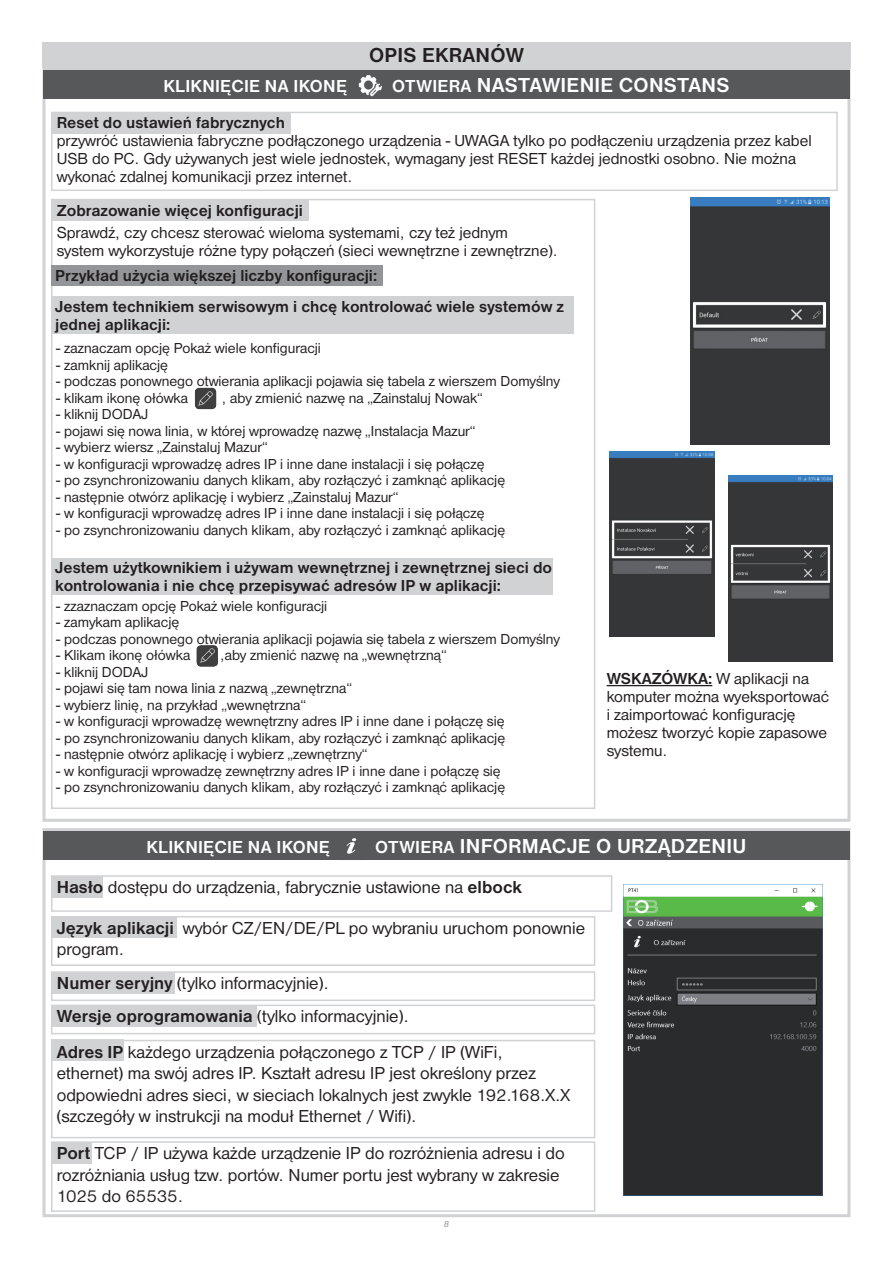
<style>
.page{position:relative;width:893px;height:1263px;background:#fff}
.page>*{position:absolute;margin:0;border:0;box-sizing:border-box;transform-origin:0 0}
.t1{font:700 21px "Nimbus Sans DOT";letter-spacing:.015em;color:#fff}
.t2{font:700 21px "Nimbus Sans DOT";letter-spacing:.015em;color:#231f20}
.t3{font:18px/21.6px "Nimbus Sans DOT";color:#231f20}
.t4{font:700 18px "Nimbus Sans DOT";letter-spacing:.015em;color:#fff}
.t5{font:16.5px/18px "Nimbus Sans DOT";color:#231f20}
.t6{font:700 16.5px/18px "Nimbus Sans DOT";color:#231f20}
.t7{font:15px "Nimbus Sans DOT";color:#231f20}
.t8{font:italic 9px "Nimbus Sans DOT";color:#939598}
.s1{font-size:18px}
.s2{font-weight:700}
</style>
<div class="page">
<div style="left:51px;top:1005px;width:205px;height:22px;background:#d1d2d4"></div>
<div style="left:51px;top:972px;width:123px;height:22px;background:#d1d2d4"></div>
<div style="left:51px;top:916px;width:125px;height:22px;background:#d1d2d4"></div>
<div style="left:51px;top:876px;width:51px;height:22px;background:#d1d2d4"></div>
<div style="left:51px;top:1142px;width:40px;height:22px;background:#d1d2d4"></div>
<div style="left:51px;top:1039px;width:72px;height:22px;background:#d1d2d4"></div>
<div style="left:51px;top:1141px;width:544px;height:71px;border:2px solid #d1d2d4"></div>
<div style="left:51px;top:1040px;width:544px;height:98px;border:2px solid #d1d2d4"></div>
<div style="left:51px;top:875px;width:561px;height:37px;border:2px solid #d1d2d4"></div>
<div style="left:51px;top:916px;width:544px;height:50px;border:2px solid #d1d2d4"></div>
<div style="left:51px;top:971px;width:544px;height:30px;border:2px solid #d1d2d4"></div>
<div style="left:51px;top:1005px;width:544px;height:29px;border:2px solid #d1d2d4"></div>
<img style="left:624px;top:884px;width:198px;height:312px">
<div style="left:42px;top:828px;width:808px;height:389px;border:3px solid #d1d2d4"></div>
<div style="left:43px;top:832px;width:807px;height:28px;background:#57585a"></div>
<img style="left:352px;top:838px;width:5px;height:3px">
<img style="left:346px;top:841px;width:10px;height:13px">
<div style="left:51px;top:112px;width:240px;height:21px;background:#d1d2d4"></div>
<div style="left:51px;top:112px;width:787px;height:79px;border:2px solid #d1d2d4"></div>
<img style="left:728px;top:476px;width:104px;height:185px">
<img style="left:690px;top:197px;width:139px;height:248px">
<img style="left:610px;top:451px;width:104px;height:186px">
<div style="left:51px;top:200px;width:258px;height:21px;background:#d1d2d4"></div>
<div style="left:51px;top:265px;width:332px;height:21px;background:#939598"></div>
<div style="left:51px;top:558px;width:502px;height:37px;background:#d1d2d4"></div>
<div style="left:51px;top:296px;width:522px;height:38px;background:#d1d2d4"></div>
<img style="left:197px;top:645px;width:21px;height:22px;border-radius:4px">
<img style="left:195px;top:388px;width:21px;height:21px;border-radius:4px">
<hr style="left:607px;top:685px;width:105px;height:1px;background:#231f20">
<div style="left:43px;top:71px;width:807px;height:28px;background:#57585a"></div>
<div style="left:42px;top:43px;width:808px;height:25px;background:#d1d2d4"></div>
<img style="left:360px;top:75px;width:17px;height:22px">
<img style="left:358px;top:80px;width:24px;height:15px">
<h1 class="t2" style="left:369px;top:48px;width:156px">OPIS EKRANÓW</h1>
<p class="t4" style="left:164px;top:79px;width:185px">KLIKNIĘCIE NA IKONĘ</p>
<h1 class="t1" style="left:392px;top:77px;width:339px"><span class="s1">OTWIERA</span> NASTAWIENIE CONSTANS</h1>
<p class="t6" style="left:57px;top:115px;width:230px">Reset do ustawień fabrycznych</p>
<p class="t5" style="left:57px;top:133px;width:756px">przywróć ustawienia fabryczne podłączonego urządzenia - UWAGA tylko po podłączeniu urządzenia przez kabel<br>USB do PC. Gdy używanych jest wiele jednostek, wymagany jest RESET każdej jednostki osobno. Nie można wykonać zdalnej komunikacji przez internet.</p>
<p class="t6" style="left:57px;top:202px;width:248px">Zobrazowanie więcej konfiguracji</p>
<p class="t5" style="left:57px;top:225px;width:502px">Sprawdź, czy chcesz sterować wieloma systemami, czy też jednym system wykorzystuje różne typy połączeń (sieci wewnętrzne i zewnętrzne).</p>
<p class="t6" style="left:55px;top:267px;width:323px">Przykład użycia większej liczby konfiguracji:</p>
<p class="t6" style="left:55px;top:298px;width:510px">Jestem technikiem serwisowym i chcę kontrolować wiele systemów z jednej aplikacji:</p>
<p class="t7" style="left:56px;top:343px;width:266px">- zaznaczam opcję Pokaż wiele konfiguracji</p>
<p class="t7" style="left:56px;top:359px;width:113px">- zamknij aplikację</p>
<p class="t7" style="left:56px;top:376px;width:505px">- podczas ponownego otwierania aplikacji pojawia się tabela z wierszem Domyślny</p>
<p class="t7" style="left:56px;top:392px;width:133px">- klikam ikonę ołówka</p>
<p class="t7" style="left:222px;top:392px;width:262px">, aby zmienić nazwę na „Zainstaluj Nowak“</p>
<p class="t7" style="left:56px;top:409px;width:93px">- kliknij DODAJ</p>
<p class="t7" style="left:56px;top:425px;width:420px">- pojawi się nowa linia, w której wprowadzę nazwę „Instalacja Mazur“</p>
<p class="t7" style="left:56px;top:442px;width:213px">- wybierz wiersz „Zainstaluj Mazur“</p>
<p class="t7" style="left:56px;top:458px;width:430px">- w konfiguracji wprowadzę adres IP i inne dane instalacji i się połączę</p>
<p class="t7" style="left:56px;top:475px;width:450px">- po zsynchronizowaniu danych klikam, aby rozłączyć i zamknąć aplikację</p>
<p class="t7" style="left:56px;top:491px;width:343px">- następnie otwórz aplikację i wybierz „Zainstaluj Mazur“</p>
<p class="t7" style="left:56px;top:508px;width:430px">- w konfiguracji wprowadzę adres IP i inne dane instalacji i się połączę</p>
<p class="t7" style="left:56px;top:524px;width:450px">- po zsynchronizowaniu danych klikam, aby rozłączyć i zamknąć aplikację</p>
<p class="t6" style="left:55px;top:559px;width:498px">Jestem użytkownikiem i używam wewnętrznej i zewnętrznej sieci do kontrolowania i nie chcę przepisywać adresów IP w aplikacji:</p>
<p class="t7" style="left:56px;top:601px;width:272px">- zzaznaczam opcję Pokaż wiele konfiguracji</p>
<p class="t7" style="left:56px;top:617px;width:125px">- zamykam aplikację</p>
<p class="t7" style="left:56px;top:634px;width:505px">- podczas ponownego otwierania aplikacji pojawia się tabela z wierszem Domyślny</p>
<p class="t7" style="left:56px;top:650px;width:135px">- Klikam ikonę ołówka</p>
<p class="t7" style="left:220px;top:650px;width:227px">,aby zmienić nazwę na „wewnętrzną“</p>
<p class="t7" style="left:56px;top:667px;width:93px">- kliknij DODAJ</p>
<p class="t7" style="left:56px;top:683px;width:297px">- pojawi się tam nowa linia z nazwą „zewnętrzna“</p>
<p class="t7" style="left:56px;top:700px;width:251px">- wybierz linię, na przykład „wewnętrzna“</p>
<p class="t7" style="left:56px;top:716px;width:450px">- w konfiguracji wprowadzę wewnętrzny adres IP i inne dane i połączę się</p>
<p class="t7" style="left:56px;top:733px;width:450px">- po zsynchronizowaniu danych klikam, aby rozłączyć i zamknąć aplikację</p>
<p class="t7" style="left:56px;top:749px;width:312px">- następnie otwórz aplikację i wybierz „zewnętrzny“</p>
<p class="t7" style="left:56px;top:766px;width:446px">- w konfiguracji wprowadzę zewnętrzny adres IP i inne dane i połączę się</p>
<p class="t7" style="left:56px;top:782px;width:450px">- po zsynchronizowaniu danych klikam, aby rozłączyć i zamknąć aplikację</p>
<p class="t5" style="left:607px;top:671px;width:224px"><span class="s2">WSKAZÓWKA:</span> W aplikacji na komputer można wyeksportować i zaimportować konfigurację możesz tworzyć kopie zapasowe systemu.</p>
<p class="t4" style="left:146px;top:840px;width:185px">KLIKNIĘCIE NA IKONĘ</p>
<p class="t4" style="left:375px;top:840px;width:81px">OTWIERA</p>
<h1 class="t1" style="left:460px;top:838px;width:288px">INFORMACJE O URZĄDZENIU</h1>
<p class="t3" style="left:57px;top:878px;width:467px"><span class="s2">Hasło</span> dostępu do urządzenia, fabrycznie ustawione na <span class="s2">elbock</span></p>
<p class="t3" style="left:57px;top:918px;width:530px"><span class="s2">Język aplikacji</span> wybór CZ/EN/DE/PL po wybraniu uruchom ponownie program.</p>
<p class="t3" style="left:57px;top:968px;width:354px;line-height:33.3px"><span class="s2">Numer seryjny</span> (tylko informacyjnie).<br><span class="s2">Wersje oprogramowania</span> (tylko informacyjnie).</p>
<p class="t3" style="left:57px;top:1042px;width:515px"><span class="s2">Adres IP</span> każdego urządzenia połączonego z TCP / IP (WiFi, ethernet) ma swój adres IP. Kształt adresu IP jest określony przez odpowiedni adres sieci, w sieciach lokalnych jest zwykle 192.168.X.X (szczegóły w instrukcji na moduł Ethernet / Wifi).</p>
<p class="t3" style="left:57px;top:1144px;width:509px"><span class="s2">Port</span> TCP / IP używa każde urządzenie IP do rozróżnienia adresu i do rozróżniania usług tzw. portów. Numer portu jest wybrany w zakresie<br>1025 do 65535.</p>
<p class="t8" style="left:444px;top:1220px;width:7px">8</p>
</div>
